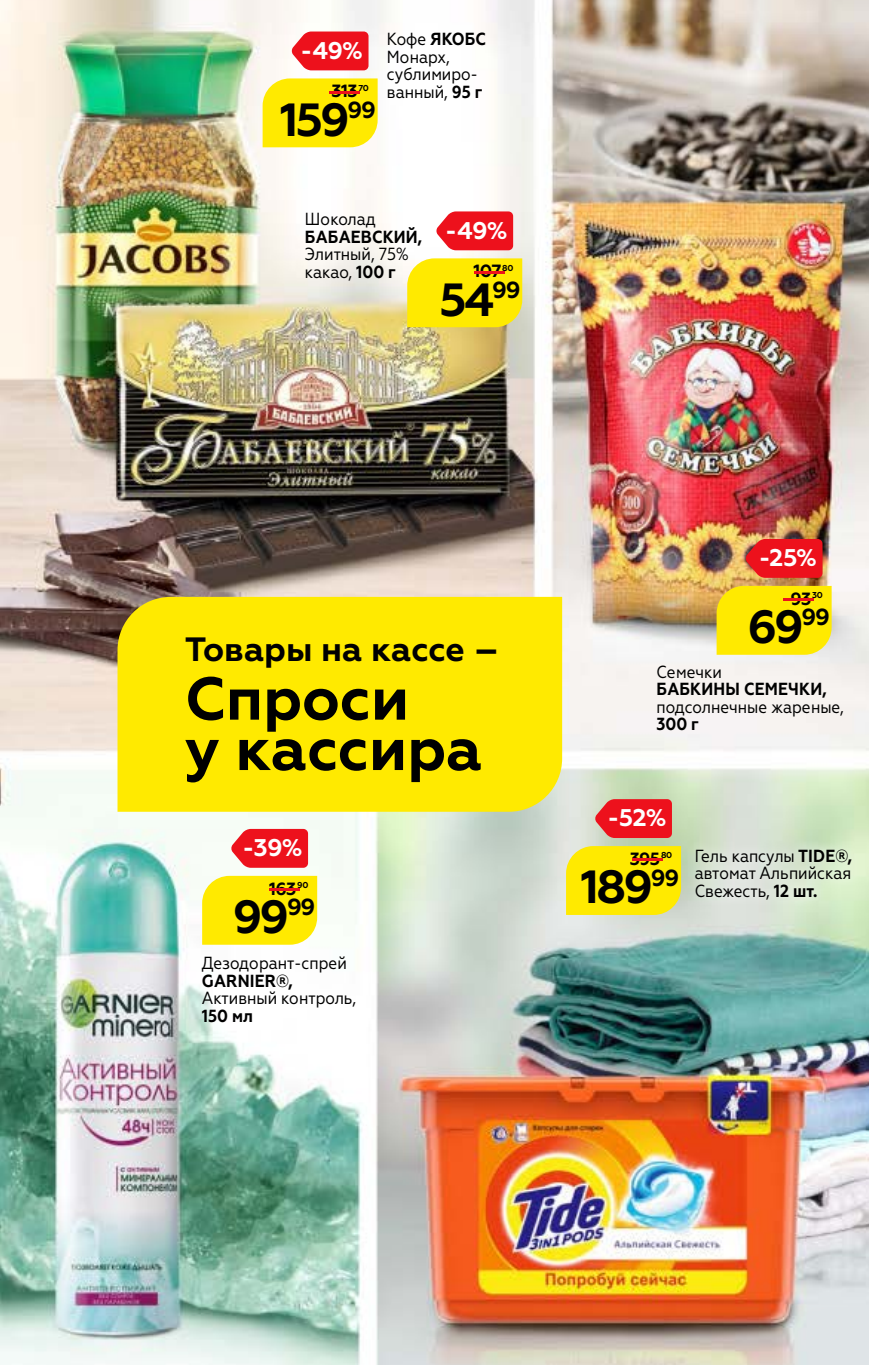
<style>
.page{position:relative;width:869px;height:1365px;background:#fff}
.page>*{position:absolute;margin:0;border:0;box-sizing:border-box;transform-origin:0 0}
.t1{font:700 60.38px/50.4px "Geometria";color:#000}
.t2{font:700 46.38px "Geometria";letter-spacing:-.055em;color:#000}
.t3{font:700 33.77px "Geometria";color:#000}
.t4{font:700 24.15px "Geometria";color:#fff}
.t5{font:700 17.68px "Geometria";letter-spacing:-.03em;color:#000}
.t6{font:700 17.68px "Geometria";color:#ed111c;scale:5.5 1}
.t7{font:17.5px/17.5px "Geometria Narrow";color:#000}
.t8{font:700 8.58px "Geometria";letter-spacing:-.03em;color:#000}
.s1{font-size:17.68px;color:#ed111c}
.s2{font-weight:700}
</style>
<div class="page">
<img style="left:0;top:0;width:868px;height:1364px">
<div style="left:716px;top:586px;width:115px;height:68px;background:#ffea00"></div>
<svg style="left:745px;top:539px;width:77px;height:38px;background:#ea1f23"></svg>
<div style="left:202px;top:875px;width:115px;height:69px;background:#ffea00"></div>
<svg style="left:231px;top:828px;width:77px;height:39px;background:#ee2b34"></svg>
<div style="left:262px;top:78px;width:115px;height:69px;background:#ffea00"></div>
<svg style="left:291px;top:32px;width:77px;height:38px;background:#ee2731"></svg>
<div style="left:407px;top:258px;width:115px;height:69px;background:#ffea00"></div>
<svg style="left:436px;top:211px;width:77px;height:39px;background:#ee2933"></svg>
<div style="left:565px;top:846px;width:115px;height:68px;background:#ffea00"></div>
<svg style="left:594px;top:799px;width:77px;height:39px;background:#ea272e"></svg>
<svg style="left:684px;top:837px;width:177px;height:71px;background:#d8e5d1"></svg>
<div style="left:117px;top:597px;width:445px;height:214px;background:#ffea00"></div>
<p class="t4" style="left:300px;top:36px;width:64px">-49%</p>
<p class="t8" style="left:320px;top:82px;width:50px"><span class="s1">-</span> 70</p>
<p class="t5" style="left:331px;top:80px;width:28px">313</p>
<p class="t2" style="left:280px;top:92px;width:97px">159<sup>99</sup></p>
<p class="t7" style="left:387px;top:30px;width:101px">Кофе <span class="s2">ЯКОБС<br></span>Монарх, сублимиро&shy;ванный, <span class="s2">95 г</span></p>
<p class="t7" style="left:305px;top:210px;width:119px">Шоколад<br><span class="s2">БАБАЕВСКИЙ,<br></span>Элитный, 75% какао, <span class="s2">100 г</span></p>
<p class="t4" style="left:445px;top:216px;width:64px">-49%</p>
<p class="t8" style="left:502px;top:262px;width:13px">80</p>
<p class="t5" style="left:473px;top:260px;width:30px">107</p>
<p class="t6" style="left:464px;top:260px;width:10px">-</p>
<p class="t2" style="left:439px;top:272px;width:82px">54<sup>99</sup></p>
<p class="t3" style="left:185px;top:629px;width:316px">Товары на кассе –</p>
<p class="t1" style="left:185px;top:674px;width:299px">Cпроси<br>у кассира</p>
<p class="t4" style="left:242px;top:833px;width:62px">-39%</p>
<p class="t8" style="left:297px;top:879px;width:13px">90</p>
<p class="t5" style="left:269px;top:877px;width:29px">163</p>
<p class="t6" style="left:259px;top:877px;width:10px">-</p>
<p class="t2" style="left:232px;top:889px;width:84px">99<sup>99</sup></p>
<p class="t7" style="left:202px;top:954px;width:156px">Дезодорант-спрей<br><span class="s2">GARNIER®,<br></span>Активный контроль,<br><span class="s2">150 мл</span></p>
<p class="t4" style="left:758px;top:543px;width:60px">-25%</p>
<p class="t8" style="left:811px;top:590px;width:12px">30</p>
<p class="t5" style="left:790px;top:588px;width:22px">93</p>
<p class="t6" style="left:773px;top:588px;width:10px">-</p>
<p class="t2" style="left:747px;top:599px;width:84px">69<sup>99</sup></p>
<p class="t7" style="left:656px;top:662px;width:189px">Семечки<br><span class="s2">БАБКИНЫ СЕМЕЧКИ, </span>подсолнечные жареные,<br><span class="s2">300 г</span></p>
<p class="t4" style="left:607px;top:803px;width:60px">-52%</p>
<p class="t8" style="left:660px;top:850px;width:13px">80</p>
<p class="t7" style="left:694px;top:846px;width:159px;text-align:justify">Гель капсулы <span class="s2">TIDE®, </span>автомат Альпийская Свежесть, <span class="s2">12 шт.</span></p>
<p class="t5" style="left:629px;top:848px;width:32px">395</p>
<p class="t6" style="left:623px;top:848px;width:10px">-</p>
<p class="t2" style="left:580px;top:859px;width:100px">189<sup>99</sup></p>
</div>
